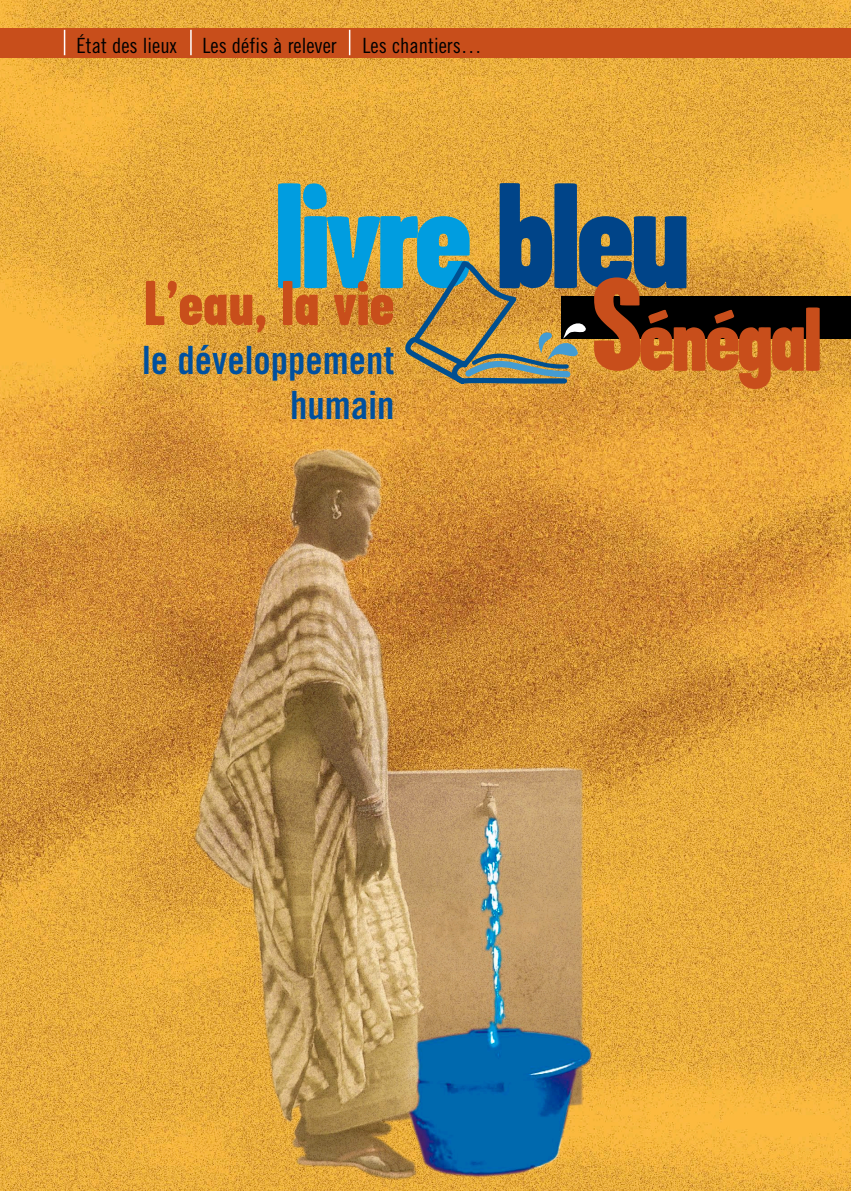
<style>
.page{position:relative;width:851px;height:1191px;background:#fff}
.page>*{position:absolute;margin:0;border:0;box-sizing:border-box;transform-origin:0 0}
.t1{font:900 150px "Garage Gothic";letter-spacing:-.035em;color:#009de0}
.t2{font:900 90.6px "Garage Gothic";letter-spacing:-.035em;color:#c84e1b}
.t3{font:900 63px "Garage Gothic";color:#c84e1b}
.t4{font:39px/45px "Trade Gothic Bold Cond Twenty";color:#00509e;text-align:right}
.t5{font:21px "Trade Gothic Cond Eighteen";color:#000}
.s1{color:#048}
.s2{font-size:133.35px}
</style>
<div class="page">
<img style="left:0;top:0;width:850px;height:1191px">
<img style="left:184px;top:439px;width:461px;height:752px">
<div style="left:561px;top:297px;width:289px;height:42px;background:#000"></div>
<div style="left:0;top:29px;width:850px;height:29px;background:#c84e1b"></div>
<hr style="left:190px;top:30px;width:2px;height:25px;background:#fff">
<svg style="left:349px;top:30px;width:1px;height:25px"></svg>
<svg style="left:64px;top:30px;width:1px;height:25px"></svg>
<svg style="left:405px;top:261px;width:180px;height:123px;background:#af8e4a"></svg>
<p class="t5" style="left:77px;top:33px;width:407px">État des lieux Les défis à relever Les chantiers…</p>
<h1 class="t1" style="left:273px;top:153px;width:419px">livre <span class="s1">bleu</span></h1>
<h2 class="t2" style="left:591px;top:289px;width:232px"><span class="s2">S</span>énégal</h2>
<h3 class="t3" style="left:143px;top:268px;width:252px">L’eau, la vie</h3>
<h3 class="t4" style="left:142px;top:337px;width:254px">le développement humain</h3>
</div>
